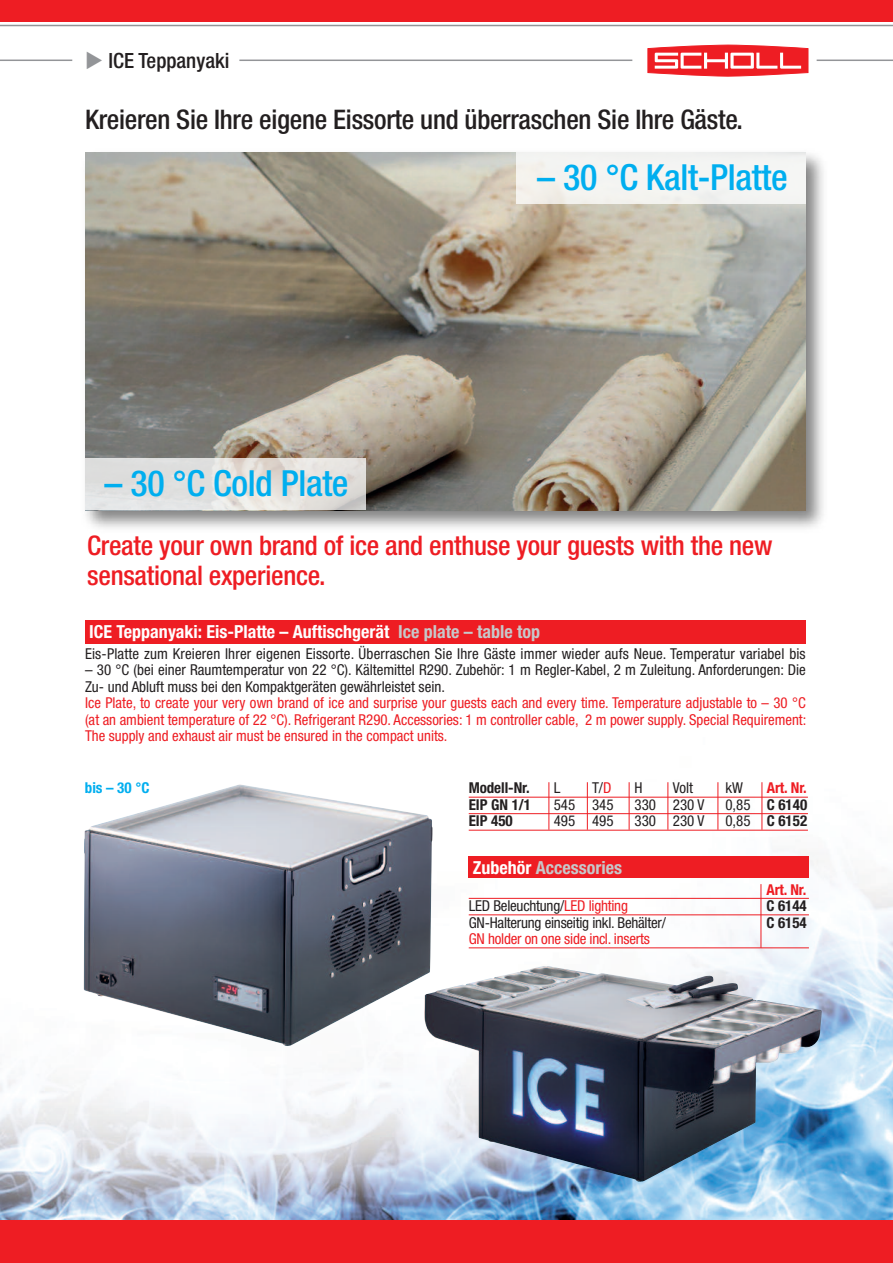
<style>
.page{position:relative;width:893px;height:1263px;background:#fff}
.page>*{position:absolute;margin:0;border:0;box-sizing:border-box;transform-origin:0 0}
.t1{font:500 condensed 36px "Helvetica Neue LT Std";letter-spacing:-.01em;color:#00aeef}
.t2{font:500 condensed 27px/30px "Helvetica Neue LT Std";letter-spacing:-.01em;color:#ee1d23}
.t3{font:500 condensed 27px "Helvetica Neue LT Std";letter-spacing:-.01em;color:#231f20}
.t4{font:500 condensed 21px "Helvetica Neue LT Std";color:#231f20}
.t5{font:700 condensed 18px "Helvetica Neue LT Std";color:#fff}
.t6{font:700 condensed 18px "Helvetica Neue LT Std";color:#c7c8ca}
.t7{font:condensed 15px/16.5px "Helvetica Neue LT Std";color:#231f20}
.t8{font:condensed 15px/16.5px "Helvetica Neue LT Std";color:#ee1d23;text-align:justify}
.t9{font:700 condensed 15px "Helvetica Neue LT Std";color:#231f20}
.t10{font:700 condensed 15px "Helvetica Neue LT Std";letter-spacing:-.005em;color:#ee1d23}
.t11{font:700 condensed 15px "Helvetica Neue LT Std";color:#00aeef}
.s1{color:#939598}
.s2{color:#c7c8ca}
.s3{color:#ee1d23}
.s4{font-weight:400}
.s5{color:#fff}
</style>
<div class="page">
<img style="left:0;top:782px;width:893px;height:438px">
<div style="left:0;top:1220px;width:893px;height:43px;background:#ee1d23"></div>
<hr style="left:0;top:60px;width:72px;height:1px;background:#939598">
<hr style="left:239px;top:60px;width:393px;height:1px;background:#939598">
<hr style="left:817px;top:60px;width:76px;height:1px;background:#939598">
<svg style="left:648px;top:45px;width:160px;height:31px"></svg>
<hr style="left:0;top:25px;width:893px;height:1px;background:#939598">
<div style="left:0;top:0;width:893px;height:21px;background:#ee1d23"></div>
<div style="left:85px;top:620px;width:721px;height:23px;background:#ee1d23"></div>
<hr style="left:469px;top:797px;width:339px;height:1px;background:#ee1d23">
<hr style="left:469px;top:813px;width:339px;height:1px;background:#ee1d23">
<hr style="left:469px;top:830px;width:339px;height:1px;background:#ee1d23">
<hr style="left:548px;top:782px;width:1px;height:48px;background:#ee1d23">
<hr style="left:587px;top:782px;width:1px;height:48px;background:#ee1d23">
<hr style="left:629px;top:782px;width:1px;height:48px;background:#ee1d23">
<hr style="left:667px;top:782px;width:1px;height:48px;background:#ee1d23">
<hr style="left:717px;top:782px;width:1px;height:48px;background:#ee1d23">
<hr style="left:762px;top:782px;width:1px;height:48px;background:#ee1d23">
<img style="left:85px;top:152px;width:739px;height:376px">
<img style="left:85px;top:153px;width:721px;height:357px">
<hr style="left:761px;top:884px;width:1px;height:64px;background:#ee1d23">
<div style="left:469px;top:857px;width:340px;height:21px;background:#ee1d23"></div>
<hr style="left:469px;top:898px;width:340px;height:1px;background:#ee1d23">
<hr style="left:469px;top:914px;width:340px;height:1px;background:#ee1d23">
<hr style="left:469px;top:947px;width:340px;height:1px;background:#ee1d23">
<img style="left:84px;top:784px;width:348px;height:262px">
<img style="left:424px;top:966px;width:398px;height:216px">
<div style="left:517px;top:153px;width:289px;height:51px;background:#f3f4f2"></div>
<div style="left:85px;top:459px;width:281px;height:51px;background:#fff;opacity:.75"></div>
<h3 class="t4" style="left:85px;top:53px;width:146px"><span class="s1">◆</span> ICE Teppanyaki</h3>
<h2 class="t3" style="left:85px;top:109px;width:659px">Kreieren Sie Ihre eigene Eissorte und überraschen Sie Ihre Gäste.</h2>
<h1 class="t1" style="left:105px;top:470px;width:246px">– 30 °C Cold Plate</h1>
<h1 class="t1" style="left:537px;top:165px;width:252px">– 30 °C Kalt-Platte</h1>
<h2 class="t2" style="left:87px;top:533px;width:687px">Create your own brand of ice and enthuse your guests with the new sensational experience.</h2>
<p class="t5" style="left:89px;top:625px;width:452px">ICE Teppanyaki: Eis-Platte – Auftischgerät <span class="s2">Ice plate – table top</span></p>
<p class="t7" style="left:85px;top:646px;width:722px">Eis-Platte zum Kreieren Ihrer eigenen Eissorte. Überraschen Sie Ihre Gäste immer wieder aufs Neue. Temperatur variabel bis</p>
<p class="t7" style="left:85px;top:663px;width:722px">– 30 °C (bei einer Raumtemperatur von 22 °C). Kältemittel R290. Zubehör: 1 m Regler-Kabel, 2 m Zuleitung. Anforderungen: Die<br>Zu- und Abluft muss bei den Kompaktgeräten gewährleistet sein.</p>
<p class="t8" style="left:85px;top:696px;width:723px">Ice Plate, to create your very own brand of ice and surprise your guests each and every time. Temperature adjustable to – 30 °C (at an ambient temperature of 22 °C). Refrigerant R290. Accessories: 1 m controller cable, 2 m power supply. Special Requirement:<br>The supply and exhaust air must be ensured in the compact units.</p>
<p class="t9" style="left:469px;top:783px;width:62px">Modell-Nr.</p>
<p class="t7" style="left:554px;top:781px;width:8px">L</p>
<p class="t7" style="left:592px;top:781px;width:21px">T/<span class="s3">D</span></p>
<p class="t7" style="left:635px;top:781px;width:10px">H</p>
<p class="t7" style="left:673px;top:781px;width:22px">Volt</p>
<p class="t7" style="left:725px;top:781px;width:19px">kW</p>
<p class="t10" style="left:767px;top:783px;width:41px">Art. Nr.</p>
<p class="t9" style="left:469px;top:799px;width:64px">EIP GN 1/1</p>
<p class="t7" style="left:554px;top:798px;width:61px">545 345</p>
<p class="t7" style="left:635px;top:798px;width:71px">330 230 V</p>
<p class="t9" style="left:725px;top:799px;width:83px"><span class="s4">0,85</span> C 6140</p>
<p class="t9" style="left:469px;top:816px;width:46px">EIP 450</p>
<p class="t7" style="left:554px;top:814px;width:61px">495 495</p>
<p class="t7" style="left:635px;top:814px;width:71px">330 230 V</p>
<p class="t9" style="left:725px;top:816px;width:83px"><span class="s4">0,85</span> C 6152</p>
<p class="t11" style="left:85px;top:782px;width:66px">bis – 30 °C</p>
<p class="t6" style="left:473px;top:861px;width:151px"><span class="s5">Zubehör</span> Accessories</p>
<p class="t10" style="left:766px;top:884px;width:41px">Art. Nr.</p>
<p class="t7" style="left:469px;top:899px;width:161px">LED Beleuchtung/<span class="s3">LED lighting</span></p>
<p class="t9" style="left:766px;top:900px;width:42px">C 6144</p>
<p class="t7" style="left:469px;top:915px;width:199px">GN-Halterung einseitig inkl. Behälter/</p>
<p class="t9" style="left:766px;top:917px;width:42px">C 6154</p>
<p class="t8" style="left:469px;top:932px;width:183px">GN holder on one side incl. inserts</p>
</div>
